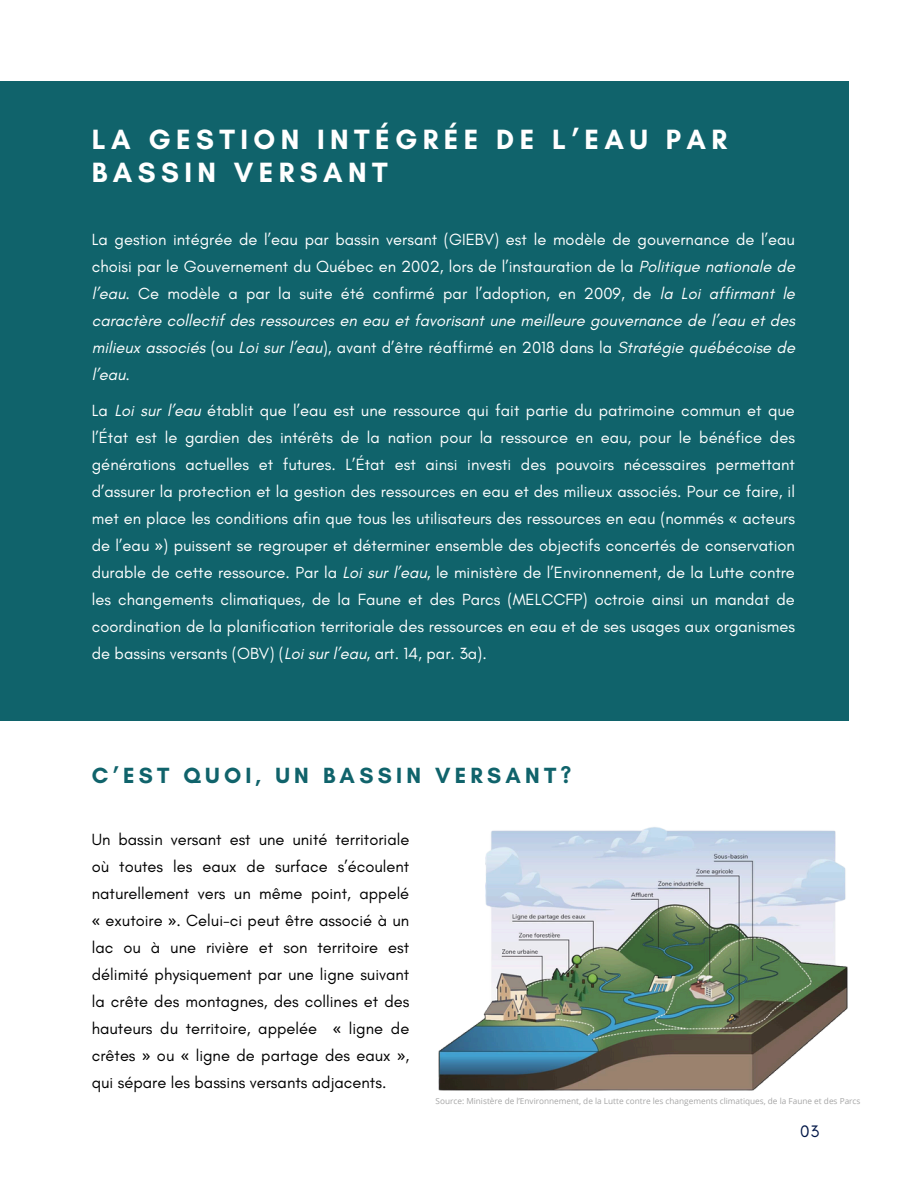
<style>
.page{position:relative;width:918px;height:1188px;background:#fff}
.page>*{position:absolute;margin:0;border:0;box-sizing:border-box;transform-origin:0 0}
.t1{font:700 28.35px/32.7px "Glacial Indifference";letter-spacing:.19em;color:#fff}
.t2{font:700 22.35px "Glacial Indifference";letter-spacing:.19em;color:#10636b}
.t3{font:16.95px "Glacial Indifference";color:#011647}
.t4{font:16.5px/27px "Glacial Indifference";color:#fff;text-align:justify}
.t5{font:16.5px/27px "Glacial Indifference";color:#000;text-align:justify}
.t6{font:8.25px "Open Sans";color:#a6a6a6}
.s1{font-style:italic}
.s2{font-family:"Noto Sans"}
</style>
<div class="page">
<div style="left:0;top:82px;width:849px;height:639px;background:#10636b"></div>
<img style="left:438px;top:827px;width:410px;height:264px">
<h2 class="t1" style="left:92px;top:123px;width:637px">LA GESTION INTÉGRÉE DE L’EAU PAR<br>BASSIN VERSANT</h2>
<h3 class="t4" style="left:92px;top:225px;width:705px">La gestion intégrée de l’eau par bassin versant (GIEBV) est le modèle de gouvernance de l’eau choisi par le Gouvernement du Québec en 2002, lors de l’instauration de la <span class="s1">Politique nationale de l’eau</span>. Ce modèle a par la suite été confirmé par l’adoption, en 2009, de <span class="s1">la Loi affirmant le caractère collectif des ressources en eau et favorisant une meilleure gouvernance de l’eau et des milieux associés</span> (ou <span class="s1">Loi sur l’eau</span>), avant d’être réaffirmé en 2018 dans la <span class="s1">Stratégie québécoise de l’eau</span>.</h3>
<h3 class="t4" style="left:92px;top:396px;width:705px">La <span class="s1">Loi sur l’eau</span> établit que l’eau est une ressource qui fait partie du patrimoine commun et que l’État est le gardien des intérêts de la nation pour la ressource en eau, pour le bénéfice des générations actuelles et futures. L’État est ainsi investi des pouvoirs nécessaires permettant d’assurer la protection et la gestion des ressources en eau et des milieux associés. Pour ce faire, il met en place les conditions afin que tous les utilisateurs des ressources en eau (nommés <span class="s2">«</span> acteurs de l’eau <span class="s2">»</span>) puissent se regrouper et déterminer ensemble des objectifs concertés de conservation durable de cette ressource. Par la <span class="s1">Loi sur l’eau</span>, le ministère de l’Environnement, de la Lutte contre les changements climatiques, de la Faune et des Parcs (MELCCFP) octroie ainsi un mandat de coordination de la planification territoriale des ressources en eau et de ses usages aux organismes de bassins versants (OBV) (<span class="s1">Loi sur l’eau</span>, art. 14, par. 3a).</h3>
<p class="t2" style="left:92px;top:761px;width:481px">C’EST QUOI, UN BASSIN VERSANT?</p>
<p class="t5" style="left:92px;top:826px;width:319px">Un bassin versant est une unité territoriale où toutes les eaux de surface s’écoulent naturellement vers un même point, appelé <span class="s2">«</span> exutoire <span class="s2">»</span>. Celui-ci peut être associé à un lac ou à une rivière et son territoire est délimité physiquement par une ligne suivant la crête des montagnes, des collines et des hauteurs du territoire, appelée <span class="s2">«</span> ligne de crêtes <span class="s2">»</span> ou <span class="s2">«</span> ligne de partage des eaux <span class="s2">»</span>, qui sépare les bassins versants adjacents.</p>
<p class="t6" style="left:436px;top:1095px;width:426px">Source: Ministère de l’Environnement, de la Lutte contre les changements climatiques, de la Faune et des Parcs</p>
<h3 class="t3" style="left:800px;top:1121px;width:21px">03</h3>
</div>
